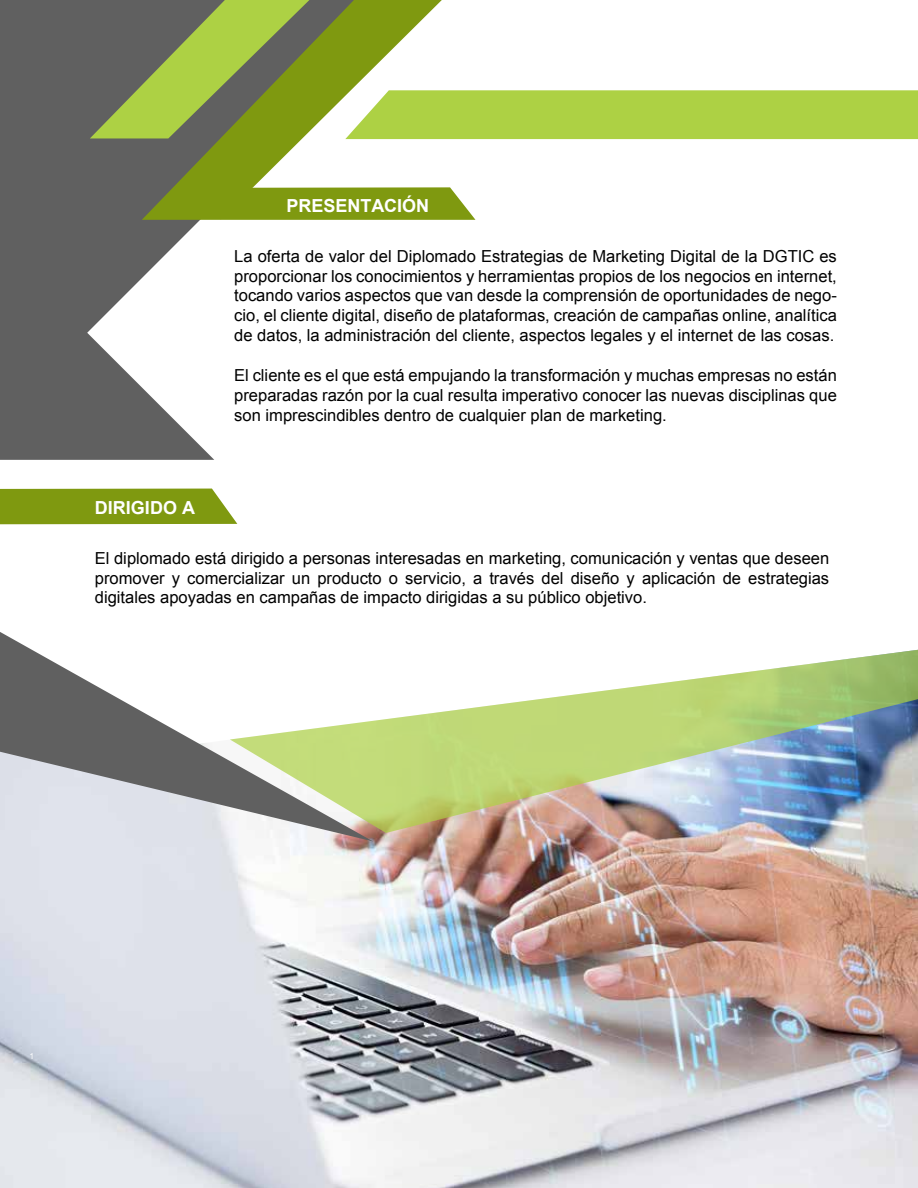
<style>
.page{position:relative;width:918px;height:1188px;background:#fff}
.page>*{position:absolute;margin:0;border:0;box-sizing:border-box;transform-origin:0 0}
.t1{font:700 18px "Arial";color:#fff}
.t2{font:16.5px/19.8px "Arial";color:#000;text-align:justify}
.t3{font:8.25px "Arial";color:#fff}
</style>
<div class="page">
<img style="left:0;top:833px;width:918px;height:355px">
<div style="left:0;top:489px;width:237px;height:35px;background:#7f9910"></div>
<svg style="left:442px;top:187px;width:33px;height:33px"></svg>
<div style="left:0;top:0;width:200px;height:246px;background:#606060"></div>
<svg style="left:0;top:246px;width:214px;height:214px;fill:#606060"></svg>
<svg style="left:0;top:632px;width:373px;height:209px"></svg>
<svg style="left:90px;top:0;width:52px;height:138px;background:#6e755a"></svg>
<svg style="left:142px;top:0;width:300px;height:220px"></svg>
<img style="left:230px;top:632px;width:688px;height:201px">
<div style="left:345px;top:90px;width:573px;height:49px;background:#add144"></div>
<p class="t1" style="left:286px;top:194px;width:144px">PRESENTACIÓN</p>
<p class="t1" style="left:95px;top:496px;width:102px">DIRIGIDO A</p>
<p class="t2" style="left:234px;top:246px;width:604px">La oferta de valor del Diplomado Estrategias de Marketing Digital de la DGTIC es proporcionar los conocimientos y herramientas propios de los negocios en internet, tocando varios aspectos que van desde la comprensión de oportunidades de nego&shy;cio, el cliente digital, diseño de plataformas, creación de campañas online, analítica de datos, la administración del cliente, aspectos legales y el internet de las cosas.</p>
<p class="t2" style="left:234px;top:365px;width:604px">El cliente es el que está empujando la transformación y muchas empresas no están preparadas razón por la cual resulta imperativo conocer las nuevas disciplinas que son imprescindibles dentro de cualquier plan de marketing.</p>
<p class="t2" style="left:95px;top:548px;width:736px">El diplomado está dirigido a personas interesadas en marketing, comunicación y ventas que deseen promover y comercializar un producto o servicio, a través del diseño y aplicación de estrategias digitales apoyadas en campañas de impacto dirigidas a su público objetivo.</p>
<p class="t3" style="left:30px;top:1051px;width:6px">1</p>
</div>
